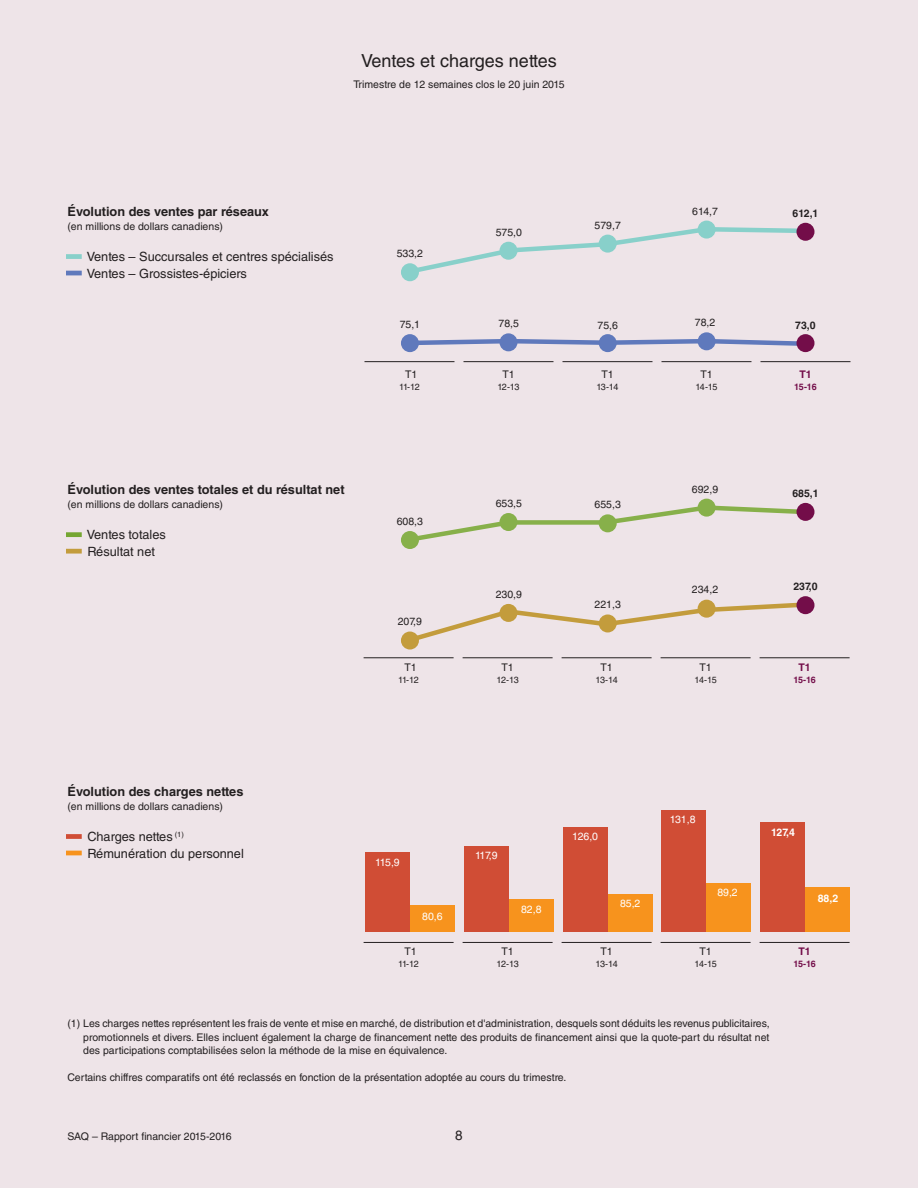
<style>
.page{position:relative;width:918px;height:1188px;background:#eee4e8}
.page>*{position:absolute;margin:0;border:0;box-sizing:border-box;transform-origin:0 0}
.t1{font:18px "Helvetica LT Std";color:#231f20}
.t2{font:13.5px "Helvetica LT Std";color:#231f20}
.t3{font:12.75px "Helvetica LT Std";color:#231f20}
.t4{font:700 12.75px "Helvetica LT Std";color:#231f20}
.t5{font:10.5px/13.5px "Helvetica LT Std";color:#231f20;text-align:justify}
.t6{font:10.5px "Helvetica LT Std";letter-spacing:-.02em;color:#fff}
.t7{font:700 10.5px "Helvetica LT Std";color:#231f20}
.t8{font:700 10.5px "Helvetica LT Std";color:#fff}
.t9{font:700 10.5px "Helvetica LT Std";color:#730d49}
.t10{font:9px "Helvetica LT Std";letter-spacing:-.04em;color:#231f20}
.t11{font:700 9px "Helvetica LT Std";letter-spacing:-.035em;color:#730d49}
.s1{font-weight:900;color:#88d0ca}
.s2{font-weight:900;color:#5f79bc}
.s3{font-weight:900;color:#75a632}
.s4{font-weight:900;color:#c39c3c}
.s5{font-weight:900;color:#d04d35}
.s6{font-weight:900;color:#f7931d}
</style>
<div class="page">
<hr style="left:364px;top:942px;width:90px;height:1px;background:#231f20">
<hr style="left:463px;top:942px;width:90px;height:1px;background:#231f20">
<hr style="left:562px;top:942px;width:90px;height:1px;background:#231f20">
<hr style="left:661px;top:942px;width:90px;height:1px;background:#231f20">
<hr style="left:760px;top:942px;width:90px;height:1px;background:#231f20">
<div style="left:66px;top:834px;width:16px;height:5px;border:3px solid #d04d35"></div>
<div style="left:66px;top:851px;width:16px;height:4px;border:3px solid #f7931d"></div>
<hr style="left:364px;top:658px;width:90px;height:1px;background:#231f20">
<hr style="left:463px;top:658px;width:90px;height:1px;background:#231f20">
<hr style="left:562px;top:658px;width:90px;height:1px;background:#231f20">
<hr style="left:661px;top:658px;width:90px;height:1px;background:#231f20">
<hr style="left:760px;top:658px;width:90px;height:1px;background:#231f20">
<div style="left:66px;top:532px;width:16px;height:5px;border:3px solid #75a632"></div>
<div style="left:66px;top:549px;width:16px;height:5px;border:3px solid #c39c3c"></div>
<div style="left:401px;top:531px;width:18px;height:18px;background:#87b04a;border-radius:50%"></div>
<div style="left:698px;top:499px;width:18px;height:18px;background:#87b04a;border-radius:50%"></div>
<svg style="left:405px;top:503px;width:397px;height:42px"></svg>
<div style="left:796px;top:503px;width:18px;height:18px;background:#730d49;border-radius:50%"></div>
<div style="left:410px;top:905px;width:45px;height:27px;background:#f7931d"></div>
<div style="left:365px;top:852px;width:45px;height:80px;background:#d04d35"></div>
<div style="left:509px;top:900px;width:45px;height:32px;background:#f7931d"></div>
<div style="left:464px;top:846px;width:45px;height:86px;background:#d04d35"></div>
<div style="left:608px;top:894px;width:45px;height:38px;background:#f7931d"></div>
<div style="left:563px;top:827px;width:45px;height:105px;background:#d04d35"></div>
<div style="left:706px;top:883px;width:45px;height:49px;background:#f7931d"></div>
<div style="left:661px;top:810px;width:45px;height:122px;background:#d04d35"></div>
<div style="left:805px;top:887px;width:45px;height:45px;background:#f7931d"></div>
<div style="left:760px;top:822px;width:45px;height:110px;background:#d04d35"></div>
<hr style="left:364px;top:361px;width:90px;height:1px;background:#231f20">
<hr style="left:464px;top:361px;width:90px;height:1px;background:#231f20">
<hr style="left:562px;top:361px;width:90px;height:1px;background:#231f20">
<hr style="left:662px;top:361px;width:90px;height:1px;background:#231f20">
<hr style="left:760px;top:361px;width:90px;height:1px;background:#231f20">
<div style="left:66px;top:254px;width:16px;height:5px;border:3px solid #88d0ca"></div>
<div style="left:66px;top:271px;width:16px;height:4px;border:3px solid #5f79bc"></div>
<div style="left:401px;top:334px;width:18px;height:18px;background:#5f79bc;border-radius:50%"></div>
<div style="left:500px;top:333px;width:18px;height:18px;background:#5f79bc;border-radius:50%"></div>
<div style="left:599px;top:334px;width:18px;height:18px;background:#5f79bc;border-radius:50%"></div>
<div style="left:698px;top:332px;width:18px;height:18px;background:#5f79bc;border-radius:50%"></div>
<svg style="left:416px;top:337px;width:380px;height:11px"></svg>
<div style="left:796px;top:334px;width:18px;height:18px;background:#730d49;border-radius:50%"></div>
<div style="left:401px;top:632px;width:18px;height:18px;background:#c39c3c;border-radius:50%"></div>
<svg style="left:405px;top:600px;width:402px;height:45px"></svg>
<div style="left:796px;top:596px;width:18px;height:18px;background:#730d49;border-radius:50%"></div>
<div style="left:401px;top:263px;width:18px;height:18px;background:#88d0ca;border-radius:50%"></div>
<div style="left:698px;top:221px;width:18px;height:18px;background:#88d0ca;border-radius:50%"></div>
<svg style="left:405px;top:225px;width:394px;height:52px"></svg>
<div style="left:796px;top:223px;width:18px;height:18px;background:#730d49;border-radius:50%"></div>
<h1 class="t1" style="left:361px;top:50px;width:197px">Ventes et charges nettes</h1>
<p class="t5" style="left:353px;top:77px;width:213px">Trimestre de 12 semaines clos le 20 juin 2015</p>
<p class="t4" style="left:68px;top:204px;width:203px">Évolution des ventes par réseaux</p>
<p class="t5" style="left:68px;top:219px;width:157px">(en millions de dollars canadiens)</p>
<p class="t3" style="left:68px;top:249px;width:268px"><span class="s1">—</span> Ventes – Succursales et centres spécialisés</p>
<p class="t3" style="left:68px;top:266px;width:181px"><span class="s2">—</span> Ventes – Grossistes-épiciers</p>
<p class="t4" style="left:68px;top:482px;width:279px">Évolution des ventes totales et du résultat net</p>
<p class="t5" style="left:68px;top:497px;width:157px">(en millions de dollars canadiens)</p>
<p class="t3" style="left:68px;top:528px;width:100px"><span class="s3">—</span> Ventes totales</p>
<p class="t3" style="left:68px;top:544px;width:89px"><span class="s4">—</span> Résultat net</p>
<p class="t5" style="left:397px;top:246px;width:28px">533,2</p>
<p class="t5" style="left:496px;top:226px;width:28px">575,0</p>
<p class="t5" style="left:595px;top:218px;width:28px">579,7</p>
<p class="t5" style="left:692px;top:204px;width:27px">614,7</p>
<p class="t7" style="left:793px;top:207px;width:27px">612,1</p>
<p class="t5" style="left:400px;top:318px;width:22px">75,1</p>
<p class="t5" style="left:499px;top:317px;width:22px">78,5</p>
<p class="t5" style="left:598px;top:318px;width:22px">75,6</p>
<p class="t5" style="left:695px;top:316px;width:22px">78,2</p>
<p class="t7" style="left:795px;top:319px;width:22px">73,0</p>
<p class="t5" style="left:405px;top:367px;width:14px">T1</p>
<p class="t5" style="left:502px;top:367px;width:14px">T1</p>
<p class="t5" style="left:601px;top:367px;width:14px">T1</p>
<p class="t5" style="left:700px;top:367px;width:14px">T1</p>
<p class="t9" style="left:799px;top:368px;width:14px">T1</p>
<p class="t10" style="left:399px;top:381px;width:22px">11-12</p>
<p class="t10" style="left:497px;top:381px;width:24px">12-13</p>
<p class="t10" style="left:596px;top:381px;width:24px">13-14</p>
<p class="t10" style="left:695px;top:381px;width:24px">14-15</p>
<p class="t11" style="left:794px;top:381px;width:24px">15-16</p>
<p class="t5" style="left:397px;top:515px;width:28px">608,3</p>
<p class="t5" style="left:398px;top:615px;width:26px">207,9</p>
<p class="t5" style="left:496px;top:497px;width:28px">653,5</p>
<p class="t5" style="left:595px;top:498px;width:28px">655,3</p>
<p class="t5" style="left:496px;top:588px;width:28px">230,9</p>
<p class="t5" style="left:595px;top:598px;width:28px">221,3</p>
<p class="t5" style="left:692px;top:482px;width:28px">692,9</p>
<p class="t5" style="left:692px;top:583px;width:28px">234,2</p>
<p class="t7" style="left:792px;top:487px;width:28px">685,1</p>
<p class="t7" style="left:793px;top:580px;width:26px">237,0</p>
<p class="t5" style="left:404px;top:660px;width:14px">T1</p>
<p class="t5" style="left:501px;top:660px;width:14px">T1</p>
<p class="t5" style="left:600px;top:660px;width:14px">T1</p>
<p class="t5" style="left:699px;top:660px;width:14px">T1</p>
<p class="t9" style="left:798px;top:660px;width:14px">T1</p>
<p class="t10" style="left:398px;top:674px;width:22px">11-12</p>
<p class="t10" style="left:496px;top:674px;width:24px">12-13</p>
<p class="t10" style="left:595px;top:674px;width:24px">13-14</p>
<p class="t10" style="left:694px;top:674px;width:24px">14-15</p>
<p class="t11" style="left:793px;top:674px;width:24px">15-16</p>
<p class="t4" style="left:68px;top:784px;width:177px">Évolution des charges nettes</p>
<p class="t5" style="left:68px;top:799px;width:157px">(en millions de dollars canadiens)</p>
<p class="t3" style="left:68px;top:829px;width:118px"><span class="s5">—</span> Charges nettes <sup>(1)</sup></p>
<p class="t3" style="left:68px;top:846px;width:178px"><span class="s6">—</span> Rémunération du personnel</p>
<p class="t6" style="left:375px;top:856px;width:26px">115,9</p>
<p class="t6" style="left:422px;top:910px;width:22px">80,6</p>
<p class="t6" style="left:475px;top:849px;width:24px">117,9</p>
<p class="t6" style="left:521px;top:903px;width:22px">82,8</p>
<p class="t6" style="left:572px;top:831px;width:27px">126,0</p>
<p class="t6" style="left:620px;top:898px;width:22px">85,2</p>
<p class="t6" style="left:670px;top:814px;width:27px">131,8</p>
<p class="t6" style="left:717px;top:887px;width:22px">89,2</p>
<p class="t8" style="left:771px;top:826px;width:25px">127,4</p>
<p class="t8" style="left:818px;top:892px;width:22px">88,2</p>
<p class="t5" style="left:404px;top:945px;width:14px">T1</p>
<p class="t5" style="left:501px;top:945px;width:14px">T1</p>
<p class="t5" style="left:600px;top:945px;width:14px">T1</p>
<p class="t5" style="left:699px;top:945px;width:14px">T1</p>
<p class="t9" style="left:798px;top:945px;width:14px">T1</p>
<p class="t10" style="left:398px;top:959px;width:22px">11-12</p>
<p class="t10" style="left:496px;top:959px;width:24px">12-13</p>
<p class="t10" style="left:595px;top:959px;width:24px">13-14</p>
<p class="t10" style="left:694px;top:959px;width:24px">14-15</p>
<p class="t11" style="left:793px;top:959px;width:24px">15-16</p>
<p class="t5" style="left:83px;top:1017px;width:688px;text-indent:-16px">(1) Les charges nettes représentent les frais de vente et mise en marché, de distribution et d'administration, desquels sont déduits les revenus publicitaires, promotionnels et divers. Elles incluent également la charge de financement nette des produits de financement ainsi que la quote-part du résultat net des participations comptabilisées selon la méthode de la mise en équivalence.</p>
<p class="t5" style="left:68px;top:1071px;width:501px">Certains chiffres comparatifs ont été reclassés en fonction de la présentation adoptée au cours du trimestre.</p>
<p class="t5" style="left:68px;top:1130px;width:166px">SAQ – Rapport financier 2015-2016</p>
<p class="t2" style="left:455px;top:1128px;width:9px">8</p>
</div>
